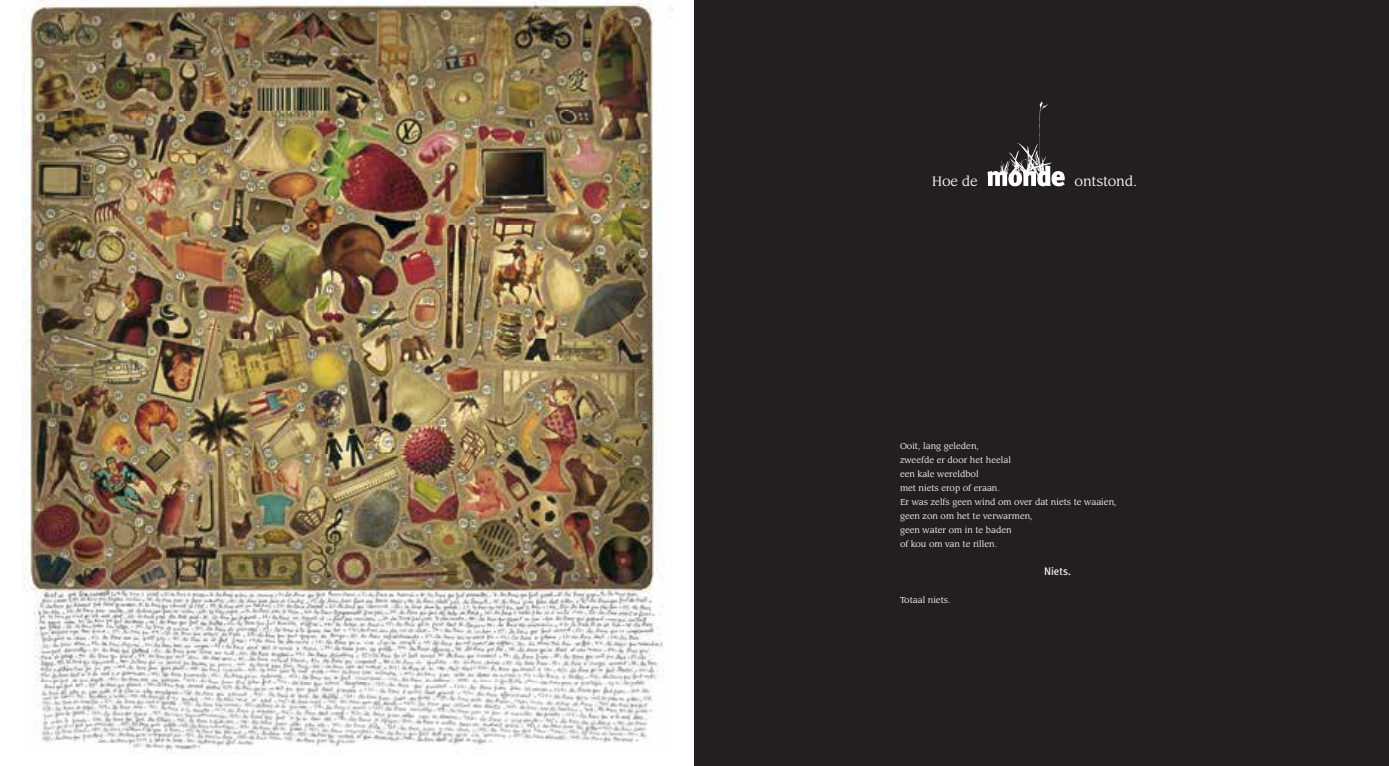
<style>
.page{position:relative;width:1389px;height:766px;background:#fff}
.page>*{position:absolute;margin:0;border:0;box-sizing:border-box;transform-origin:0 0}
.t1{font:15px "Leawood IT Cby BT";letter-spacing:-.01em;color:#fff}
.t2{font:11px "Meta Plus";color:#fff}
.t3{font:9.5px/14px "Leawood IT Cby BT";color:#fff}
</style>
<div class="page">
<img style="left:22px;top:0;width:650px;height:753px">
<div style="left:694px;top:0;width:695px;height:765px;background:#231f20"></div>
<img style="left:1030px;top:102px;width:11px;height:61px">
<h1 class="t1" style="left:932px;top:172px;width:47px">Hoe de</h1>
<h1 class="t1" style="left:1075px;top:172px;width:64px">ontstond.</h1>
<p class="t3" style="left:900px;top:438px;width:218px">Ooit, lang geleden,<br>zweefde er door het heelal<br>een kale wereldbol<br>met niets erop of eraan.<br>Er was zelfs geen wind om over dat niets te waaien, geen zon om het te verwarmen,<br>geen water om in te baden<br>of kou om van te rillen.</p>
<p class="t2" style="left:1044px;top:564px;width:28px">Niets.</p>
<p class="t3" style="left:900px;top:592px;width:52px">Totaal niets.</p>
</div>
